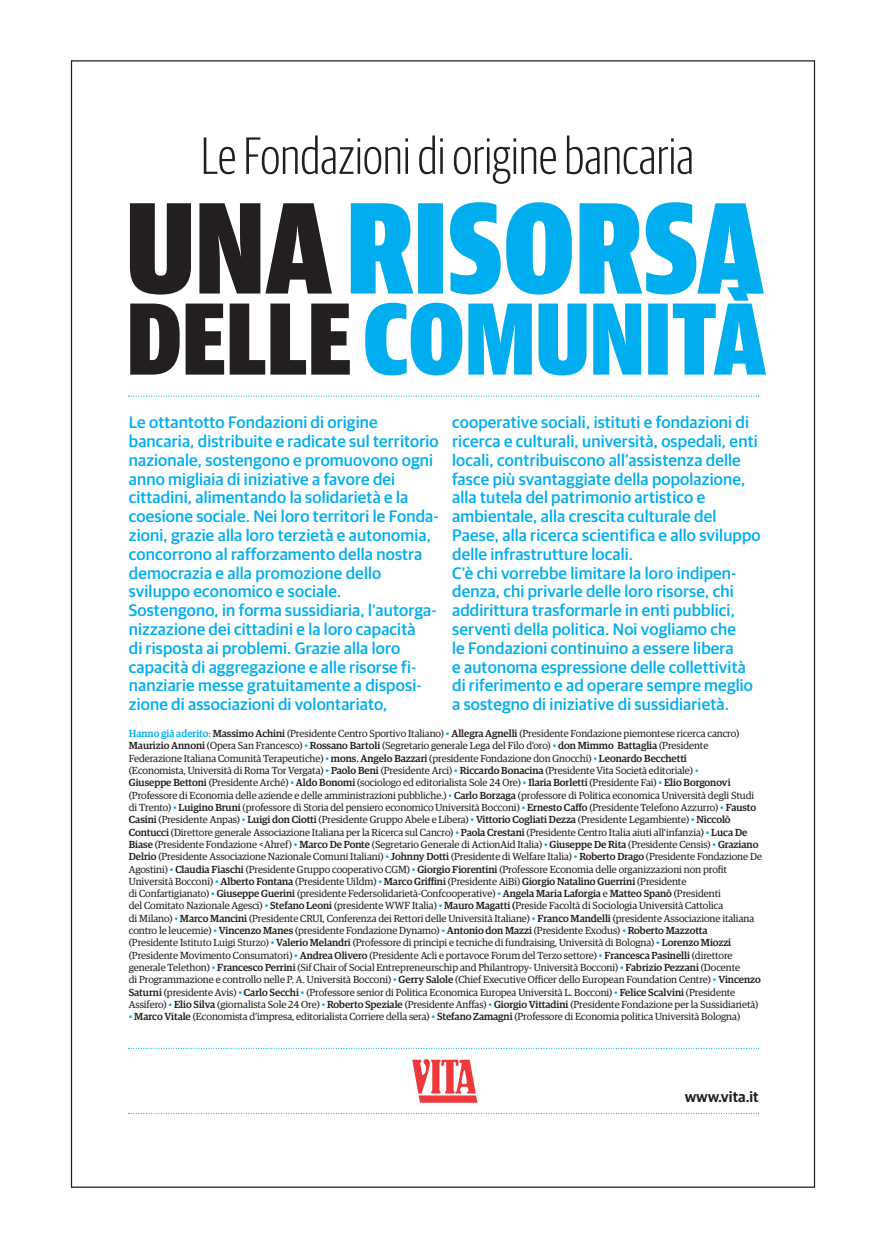
<style>
.page{position:relative;width:886px;height:1241px;background:#fff}
.page>*{position:absolute;margin:0;border:0;box-sizing:border-box;transform-origin:0 0}
.t1{font:500 16.75px/18.8px "Guardian Sans";letter-spacing:.01em;color:#00aeef}
.t2{font:600 15px "Guardian Sans";color:#231f20}
.t3{font:10.25px/12.2px "Guardian Egyp";letter-spacing:-.005em;color:#231f20}
.s1{font-weight:500;color:#00aeef}
.s2{font-weight:500}
.s3{color:#00aeef}
</style>
<div class="page">
<svg style="left:130px;top:202px;width:636px;height:173px"></svg>
<svg style="left:204px;top:135px;width:487px;height:49px"></svg>
<svg style="left:412px;top:1059px;width:65px;height:43px"></svg>
<svg style="left:128px;top:395px;width:631px;height:1px"></svg>
<svg style="left:128px;top:1047px;width:631px;height:1px"></svg>
<svg style="left:128px;top:1112px;width:631px;height:1px"></svg>
<p class="t1" style="left:129px;top:414px;width:312px">Le ottantotto Fondazioni di origine bancaria, distribuite e radicate sul territorio nazionale, sostengono e promuovono ogni anno migliaia di iniziative a favore dei cittadini, alimentando la solidarietà e la coesione sociale. Nei loro territori le Fonda&shy;zioni, grazie alla loro terzietà e autonomia, concorrono al rafforzamento della nostra democrazia e alla promozione dello sviluppo economico e sociale.<br>Sostengono, in forma sussidiaria, l’autorga&shy;nizzazione dei cittadini e la loro capacità<br>di risposta ai problemi. Grazie alla loro capacità di aggregazione e alle risorse fi&shy;nanziarie messe gratuitamente a disposi&shy;zione di associazioni di volontariato,</p>
<p class="t1" style="left:452px;top:414px;width:310px">cooperative sociali, istituti e fondazioni di ricerca e culturali, università, ospedali, enti locali, contribuiscono all’assistenza delle fasce più svantaggiate della popolazione, alla tutela del patrimonio artistico e ambientale, alla crescita culturale del Paese, alla ricerca scientifica e allo sviluppo delle infrastrutture locali.<br>C’è chi vorrebbe limitare la loro indipen&shy;denza, chi privarle delle loro risorse, chi addirittura trasformarle in enti pubblici, serventi della politica. Noi vogliamo che<br>le Fondazioni continuino a essere libera<br>e autonoma espressione delle collettività di riferimento e ad operare sempre meglio a sostegno di iniziative di sussidiarietà.</p>
<p class="t3" style="left:129px;top:728px;width:635px"><span class="s1">Hanno già aderito:</span> <span class="s2">Massimo Achini</span> (Presidente Centro Sportivo Italiano) <span class="s3">•</span> <span class="s2">Allegra Agnelli</span> (Presidente Fondazione piemontese ricerca cancro)<br><span class="s2">Maurizio Annoni</span> (Opera San Francesco) <span class="s3">•</span> <span class="s2">Rossano Bartoli</span> (Segretario generale Lega del Filo d’oro) <span class="s3">•</span> <span class="s2">don Mimmo Battaglia</span> (Presidente Federazione Italiana Comunità Terapeutiche) <span class="s3">•</span> <span class="s2">mons. Angelo Bazzari</span> (presidente Fondazione don Gnocchi) <span class="s3">•</span> <span class="s2">Leonardo Becchetti<br></span>(Economista, Università di Roma Tor Vergata) <span class="s3">•</span> <span class="s2">Paolo Beni</span> (Presidente Arci) <span class="s3">•</span> <span class="s2">Riccardo Bonacina</span> (Presidente Vita Società editoriale) <span class="s3">•<br></span><span class="s2">Giuseppe Bettoni</span> (Presidente Arché) <span class="s3">•</span> <span class="s2">Aldo Bonomi</span> (sociologo ed editorialista Sole 24 Ore) <span class="s3">•</span> <span class="s2">Ilaria Borletti</span> (Presidente Fai) <span class="s3">•</span> <span class="s2">Elio Borgonovi </span>(Professore di Economia delle aziende e delle amministrazioni pubbliche.) <span class="s3">•</span> <span class="s2">Carlo Borzaga</span> (professore di Politica economica Università degli Studi di Trento) <span class="s3">•</span> <span class="s2">Luigino Bruni</span> (professore di Storia del pensiero economico Università Bocconi) <span class="s3">•</span> <span class="s2">Ernesto Caffo</span> (Presidente Telefono Azzurro) <span class="s3">•</span> <span class="s2">Fausto Casini</span> (Presidente Anpas) <span class="s3">•</span> <span class="s2">Luigi don Ciotti</span> (Presidente Gruppo Abele e Libera) <span class="s3">•</span> <span class="s2">Vittorio Cogliati Dezza</span> (Presidente Legambiente) <span class="s3">•</span> <span class="s2">Niccolò Contucci</span> (Direttore generale Associazione Italiana per la Ricerca sul Cancro) <span class="s3">•</span> <span class="s2">Paola Crestani</span> (Presidente Centro Italia aiuti all’infanzia) <span class="s3">•</span> <span class="s2">Luca De Biase</span> (Presidente Fondazione &lt;Ahref) <span class="s3">•</span> <span class="s2">Marco De Ponte</span> (Segretario Generale di ActionAid Italia) <span class="s3">•</span> <span class="s2">Giuseppe De Rita</span> (Presidente Censis) <span class="s3">•</span> <span class="s2">Graziano Delrio</span> (Presidente Associazione Nazionale Comuni Italiani) <span class="s3">•</span> <span class="s2">Johnny Dotti</span> (Presidente di Welfare Italia) <span class="s3">•</span> <span class="s2">Roberto Drago</span> (Presidente Fondazione De Agostini) <span class="s3">•</span> <span class="s2">Claudia Fiaschi</span> (Presidente Gruppo cooperativo CGM) <span class="s3">•</span> <span class="s2">Giorgio Fiorentini</span> (Professore Economia delle organizzazioni non profit Università Bocconi) <span class="s3">•</span> <span class="s2">Alberto Fontana</span> (Presidente Uildm) <span class="s3">•</span> <span class="s2">Marco Griffini</span> (Presidente AiBi) <span class="s2">Giorgio Natalino Guerrini</span> (Presidente<br>di Confartigianato) <span class="s3">•</span> <span class="s2">Giuseppe Guerini</span> (presidente Federsolidarietà-Confcooperative) <span class="s3">•</span> <span class="s2">Angela Maria Laforgia</span> e <span class="s2">Matteo Spanò</span> (Presidenti<br>del Comitato Nazionale Agesci) <span class="s3">•</span> <span class="s2">Stefano Leoni</span> (presidente WWF Italia) <span class="s3">•</span> <span class="s2">Mauro Magatti (</span>Preside Facoltà di Sociologia Università Cattolica<br>di Milano) <span class="s3">•</span> <span class="s2">Marco Mancini</span> (Presidente CRUI, Conferenza dei Rettori delle Università Italiane) <span class="s3">•</span> <span class="s2">Franco Mandelli</span> (presidente Associazione italiana contro le leucemie) <span class="s3">•</span> <span class="s2">Vincenzo Manes</span> (presidente Fondazione Dynamo) <span class="s3">•</span> <span class="s2">Antonio don Mazzi</span> (Presidente Exodus) <span class="s3">•</span> <span class="s2">Roberto Mazzotta<br></span>(Presidente Istituto Luigi Sturzo) <span class="s3">•</span> <span class="s2">Valerio Melandri</span> (Professore di principi e tecniche di fundraising, Università di Bologna) <span class="s3">•</span> <span class="s2">Lorenzo Miozzi </span>(Presidente Movimento Consumatori) <span class="s3">•</span> <span class="s2">Andrea Olivero</span> (Presidente Acli e portavoce Forum del Terzo settore) <span class="s3">•</span> <span class="s2">Francesca Pasinelli</span> (direttore generale Telethon) <span class="s3">•</span> <span class="s2">Francesco Perrini</span> (Sif Chair of Social Entrepreneurschip and Philantropy- Università Bocconi) <span class="s3">•</span> <span class="s2">Fabrizio Pezzani</span> (Docente<br>di Programmazione e controllo nelle P. A. Università Bocconi) <span class="s3">•</span> <span class="s2">Gerry Salole</span> (Chief Executive Officer dello European Foundation Centre) <span class="s3">•</span> <span class="s2">Vincenzo Saturni</span> (presidente Avis) <span class="s3">•</span> <span class="s2">Carlo Secchi</span> <span class="s3">•</span> (Professore senior di Politica Economica Europea Università L. Bocconi) <span class="s3">•</span> <span class="s2">Felice Scalvini</span> (Presidente Assifero) <span class="s3">•</span> <span class="s2">Elio Silva</span> (giornalista Sole 24 Ore) <span class="s3">•</span> <span class="s2">Roberto Speziale</span> (Presidente Anffas) <span class="s3">•</span> <span class="s2">Giorgio Vittadini</span> (Presidente Fondazione per la Sussidiarietà)</p>
<p class="t3" style="left:129px;top:1011px;width:613px"><span class="s3">•</span> <span class="s2">Marco Vitale</span> (Economista d’impresa, editorialista Corriere della sera) <span class="s3">•</span> <span class="s2">Stefano Zamagni</span> (Professore di Economia politica Università Bologna)</p>
<h2 class="t2" style="left:685px;top:1085px;width:76px">www.vita.it</h2>
</div>
